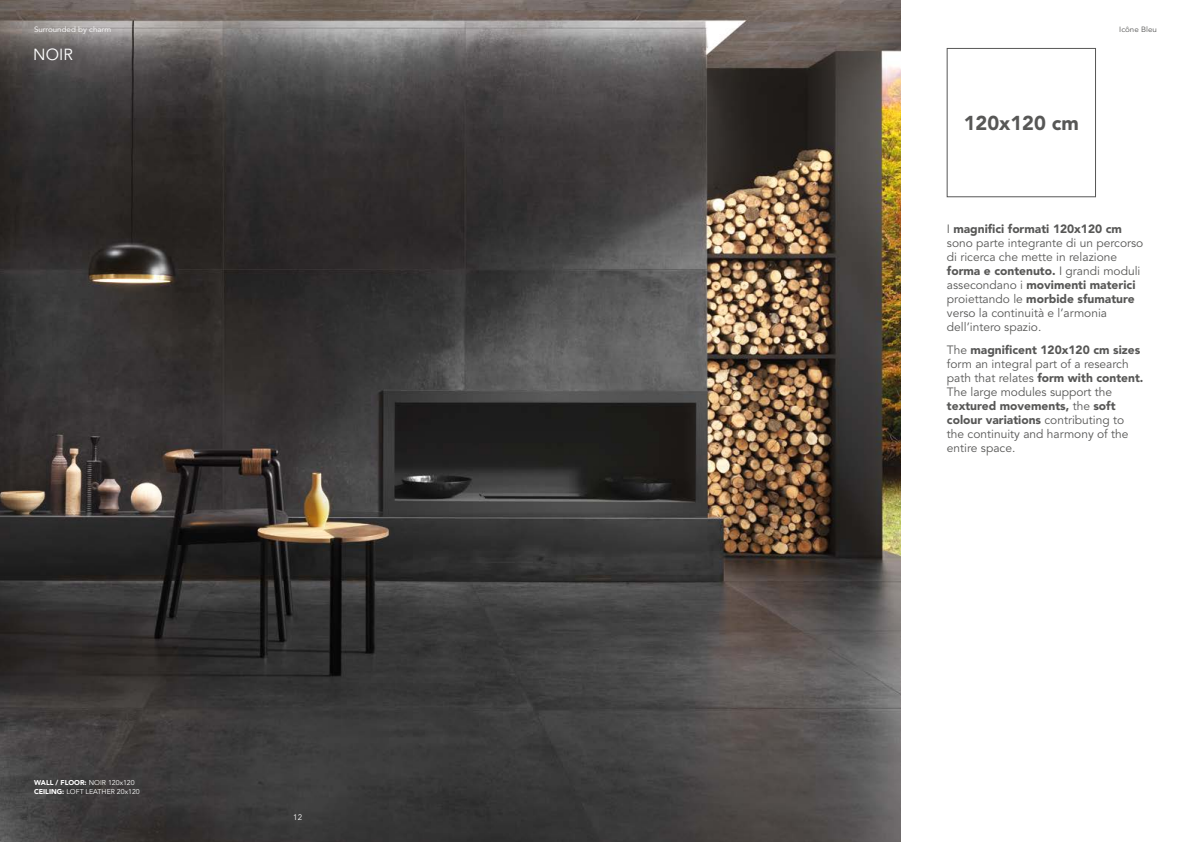
<style>
.page{position:relative;width:1191px;height:842px;background:#fff}
.page>*{position:absolute;margin:0;border:0;box-sizing:border-box;transform-origin:0 0}
.t1{font:900 20px "Avenir LT Std";color:#575756}
.t2{font:16px "Avenir LT Std";color:#fff}
.t3{font:12px/14px "Avenir LT Std";color:#575756}
.t4{font:8px "Avenir LT Std";color:#fff}
.t5{font:7.6px "Avenir LT Std";color:#fff;scale:1.05 1}
.t6{font:7.6px "Avenir LT Std";color:#575756;scale:1.05 1}
.t7{font:7px/8.4px "Avenir LT Std";color:#fff}
.s1{font-weight:900}
</style>
<div class="page">
<div style="left:947px;top:48px;width:148px;height:149px;border:1px solid #575756"></div>
<img style="left:0;top:0;width:900px;height:842px">
<p class="t5" style="left:34px;top:25px;width:75px">Surrounded by charm</p>
<h2 class="t2" style="left:33px;top:46px;width:41px">NOIR</h2>
<p class="t7" style="left:34px;top:779px;width:107px"><span class="s1">WALL / FLOOR:</span> NOIR 120x120<br><span class="s1">CEILING:</span> LOFT LEATHER 20x120</p>
<p class="t4" style="left:293px;top:812px;width:10px">12</p>
<h1 class="t1" style="left:963px;top:111px;width:117px">120x120 cm</h1>
<p class="t6" style="left:1119px;top:25px;width:37px">Icône Bleu</p>
<p class="t3" style="left:947px;top:222px;width:198px">I <span class="s1">magnifici formati 120x120 cm </span>sono parte integrante di un percorso di ricerca che mette in relazione <span class="s1">forma e contenuto.</span> I grandi moduli assecondano i <span class="s1">movimenti materici </span>proiettando le <span class="s1">morbide sfumature </span>verso la continuità e l’armonia dell’intero spazio.</p>
<p class="t3" style="left:947px;top:343px;width:198px">The <span class="s1">magnificent 120x120 cm sizes </span>form an integral part of a research path that relates <span class="s1">form with content.<br></span>The large modules support the <span class="s1">textured movements,</span> the <span class="s1">soft colour variations</span> contributing to the continuity and harmony of the entire space.</p>
</div>
